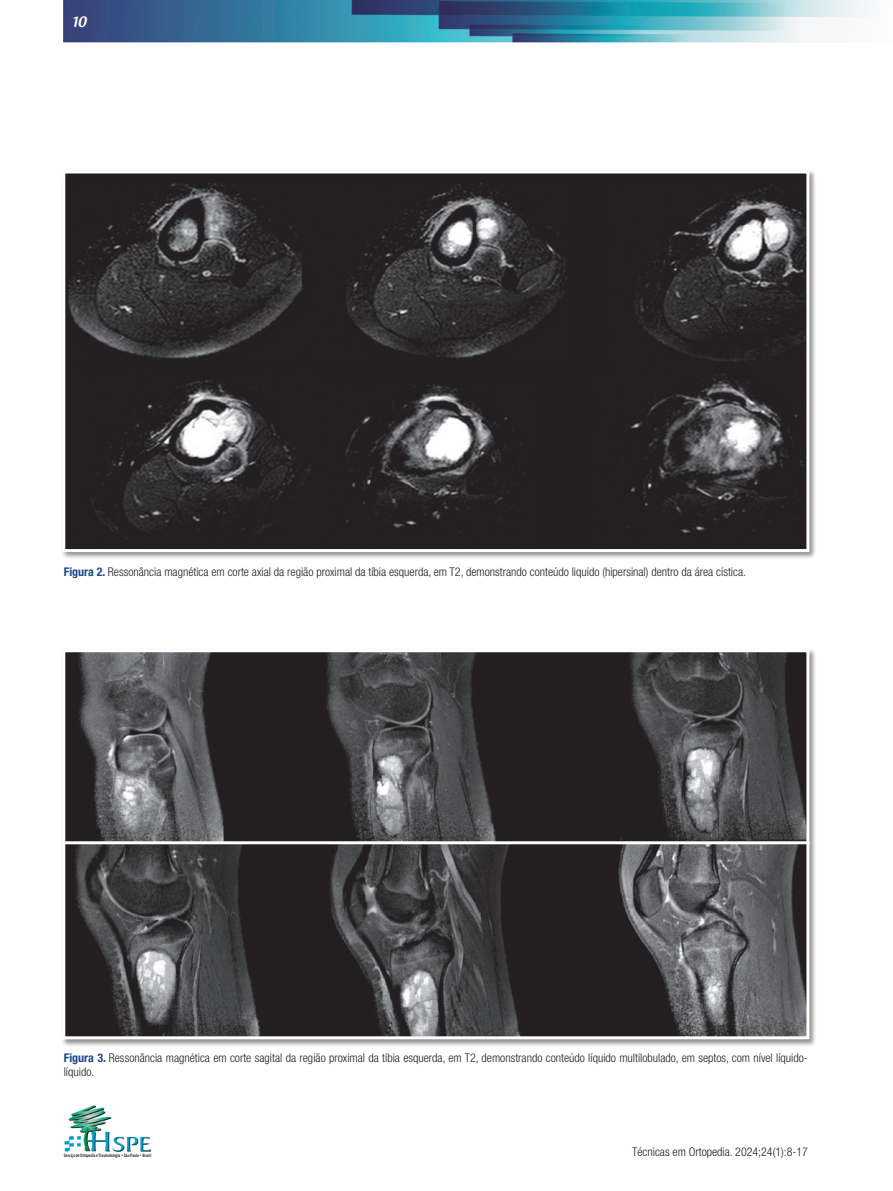
<style>
.page{position:relative;width:893px;height:1191px;background:#fff}
.page>*{position:absolute;margin:0;border:0;box-sizing:border-box;transform-origin:0 0}
.t1{font:600 15px "Raspoutine";color:#fff}
.t2{font:300 condensed 12px/14px "Helvetica Neue";color:#231f20}
.t3{font:700 4.5px "News Gothic BT";color:#231f20;scale:.8 1}
.s1{font-weight:700;color:#1c4788}
</style>
<div class="page">
<img style="left:64px;top:0;width:805px;height:43px">
<img style="left:64px;top:1105px;width:87px;height:47px">
<div style="left:61px;top:169px;width:756px;height:390px;background:#231f20;opacity:.5"></div>
<img style="left:66px;top:174px;width:739px;height:374px">
<div style="left:62px;top:170px;width:747px;height:382px;border:3px solid #fff"></div>
<div style="left:61px;top:647px;width:756px;height:400px;background:#231f20;opacity:.5"></div>
<img style="left:66px;top:653px;width:739px;height:382px">
<div style="left:62px;top:649px;width:747px;height:390px;border:3px solid #fff"></div>
<hr style="left:64px;top:841px;width:745px;height:3px;background:#fff">
<p class="t1" style="left:72px;top:14px;width:16px">10</p>
<p class="t2" style="left:64px;top:564px;width:684px"><span class="s1">Figura 2.</span> Ressonância magnética em corte axial da região proximal da tíbia esquerda, em T2, demonstrando conteúdo liquido (hipersinal) dentro da área cística.</p>
<p class="t2" style="left:64px;top:1050px;width:746px"><span class="s1">Figura 3.</span> Ressonância magnética em corte sagital da região proximal da tíbia esquerda, em T2, demonstrando conteúdo líquido multilobulado, em septos, com nível líquido&shy;líquido.</p>
<p class="t3" style="left:64px;top:1152px;width:111px">Serviço de Ortopedia e Traumatologia • São Paulo • Brasil</p>
<p class="t2" style="left:632px;top:1145px;width:177px">Técnicas em Ortopedia. 2024;24(1):8-17</p>
</div>
